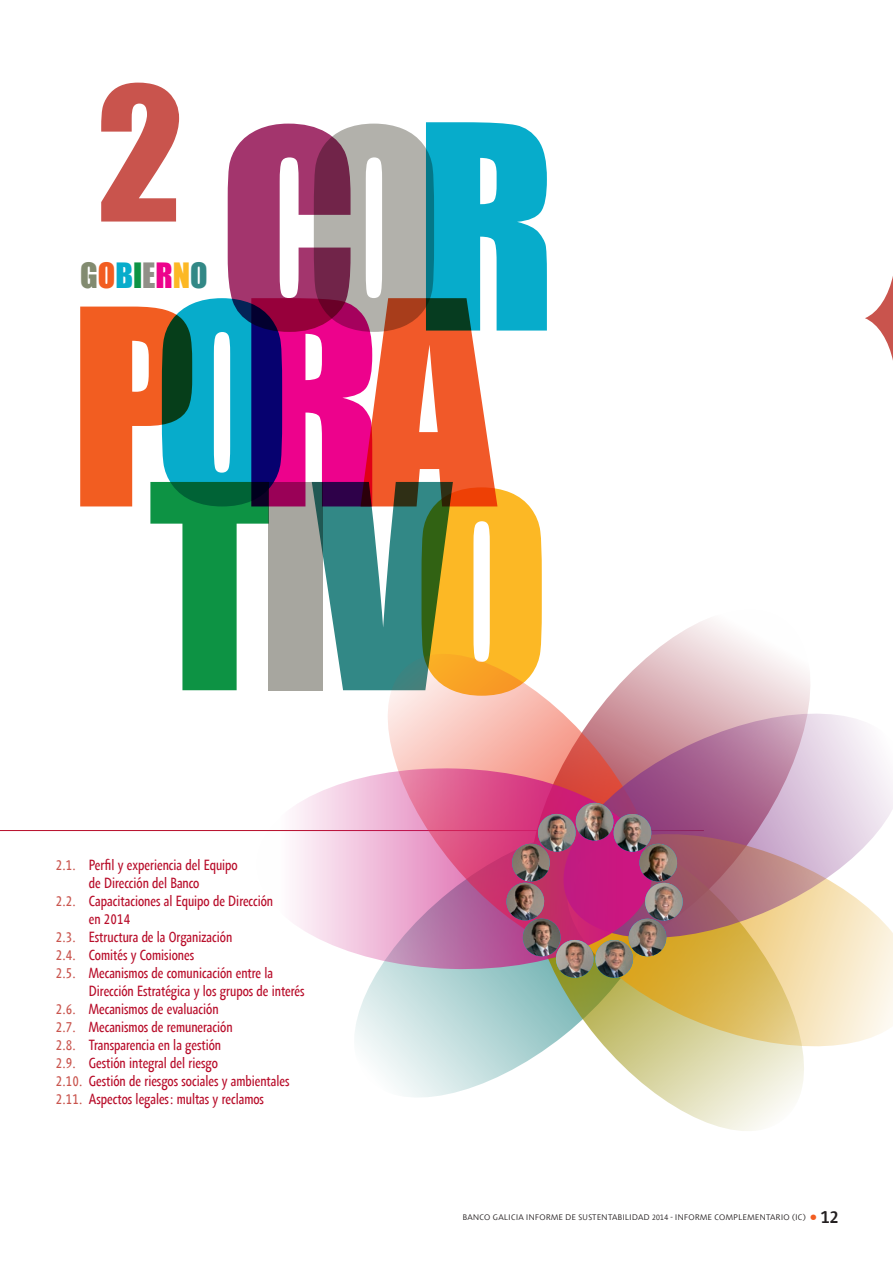
<style>
.page{position:relative;width:893px;height:1263px;background:#fff}
.page>*{position:absolute;margin:0;border:0;box-sizing:border-box;transform-origin:0 0}
.t1{font:172.5px "Impact";color:#c9544d}
.t2{font:32.1px "Impact";color:#828b70}
.t3{font:condensed 15px "Agilita Com";color:#b80d2a}
.t4{font:300 8.25px "Agilita Com";letter-spacing:.035em;color:#231f20}
.s1{color:#f25d21}
.s2{color:#07accb}
.s3{color:#0d9344}
.s4{color:#919088}
.s5{color:#ed028c}
.s6{color:#fcb825}
.s7{color:#328886}
.s8{color:#c9544d}
.s9{font-size:12px;color:#f25d21}
.s10{font-weight:500;font-size:18px}
</style>
<div class="page">
<svg style="left:865px;top:276px;width:28px;height:85px"></svg>
<hr style="left:0;top:830px;width:704px;height:1px;background:#b80d2a">
<svg style="left:80px;top:122px;width:467px;height:569px"></svg>
<svg style="left:511px;top:591px;width:299px;height:110px"></svg>
<svg style="left:355px;top:972px;width:173px;height:125px"></svg>
<svg style="left:384px;top:645px;width:279px;height:120px"></svg>
<svg style="left:528px;top:980px;width:276px;height:151px"></svg>
<svg style="left:553px;top:951px;width:340px;height:109px;background:#dfd197"></svg>
<svg style="left:551px;top:701px;width:342px;height:250px;background:#d2aab0"></svg>
<svg style="left:254px;top:765px;width:400px;height:207px"></svg>
<img style="left:505px;top:811px;width:179px;height:169px">
<img style="left:536px;top:814px;width:41px;height:39px">
<img style="left:576px;top:803px;width:37px;height:37px;border-radius:19px">
<h1 class="t1" style="left:97px;top:20px;width:88px">2</h1>
<h2 class="t2" style="left:80px;top:250px;width:129px">G<span class="s1">O</span><span class="s2">B</span><span class="s3">I</span><span class="s4">E</span><span class="s5">R</span><span class="s6">N</span><span class="s7">O</span></h2>
<p class="t3" style="left:56px;top:855px;width:183px"><span class="s8">2.1.</span> Perfil y experiencia del Equipo</p>
<p class="t3" style="left:89px;top:873px;width:112px">de Dirección del Banco</p>
<p class="t3" style="left:56px;top:891px;width:219px"><span class="s8">2.2.</span> Capacitaciones al Equipo de Dirección</p>
<p class="t3" style="left:89px;top:909px;width:43px">en 2014</p>
<p class="t3" style="left:56px;top:927px;width:178px"><span class="s8">2.3.</span> Estructura de la Organización</p>
<p class="t3" style="left:56px;top:945px;width:140px"><span class="s8">2.4.</span> Comités y Comisiones</p>
<p class="t3" style="left:56px;top:963px;width:219px"><span class="s8">2.5.</span> Mecanismos de comunicación entre la</p>
<p class="t3" style="left:89px;top:981px;width:217px">Dirección Estratégica y los grupos de interés</p>
<p class="t3" style="left:56px;top:999px;width:164px"><span class="s8">2.6.</span> Mecanismos de evaluación</p>
<p class="t3" style="left:56px;top:1017px;width:178px"><span class="s8">2.7.</span> Mecanismos de remuneración</p>
<p class="t3" style="left:56px;top:1035px;width:167px"><span class="s8">2.8.</span> Transparencia en la gestión</p>
<p class="t3" style="left:56px;top:1053px;width:163px"><span class="s8">2.9.</span> Gestión integral del riesgo</p>
<p class="t3" style="left:56px;top:1071px;width:235px"><span class="s8">2.10.</span> Gestión de riesgos sociales y ambientales</p>
<p class="t3" style="left:56px;top:1089px;width:210px"><span class="s8">2.11.</span> Aspectos legales: multas y reclamos</p>
<p class="t4" style="left:463px;top:1211px;width:219px">BANCO GALICIA I NFORME DE SUSTENTABILIDAD 2014 - INFORME</p>
<p class="t4" style="left:715px;top:1211px;width:7px">COM</p>
<p class="t4" style="left:734px;top:1211px;width:11px">PLEMENTARIO</p>
<p class="t4" style="left:792px;top:1211px;width:48px">(IC) <span class="s9">●</span> <span class="s10">12</span></p>
</div>
